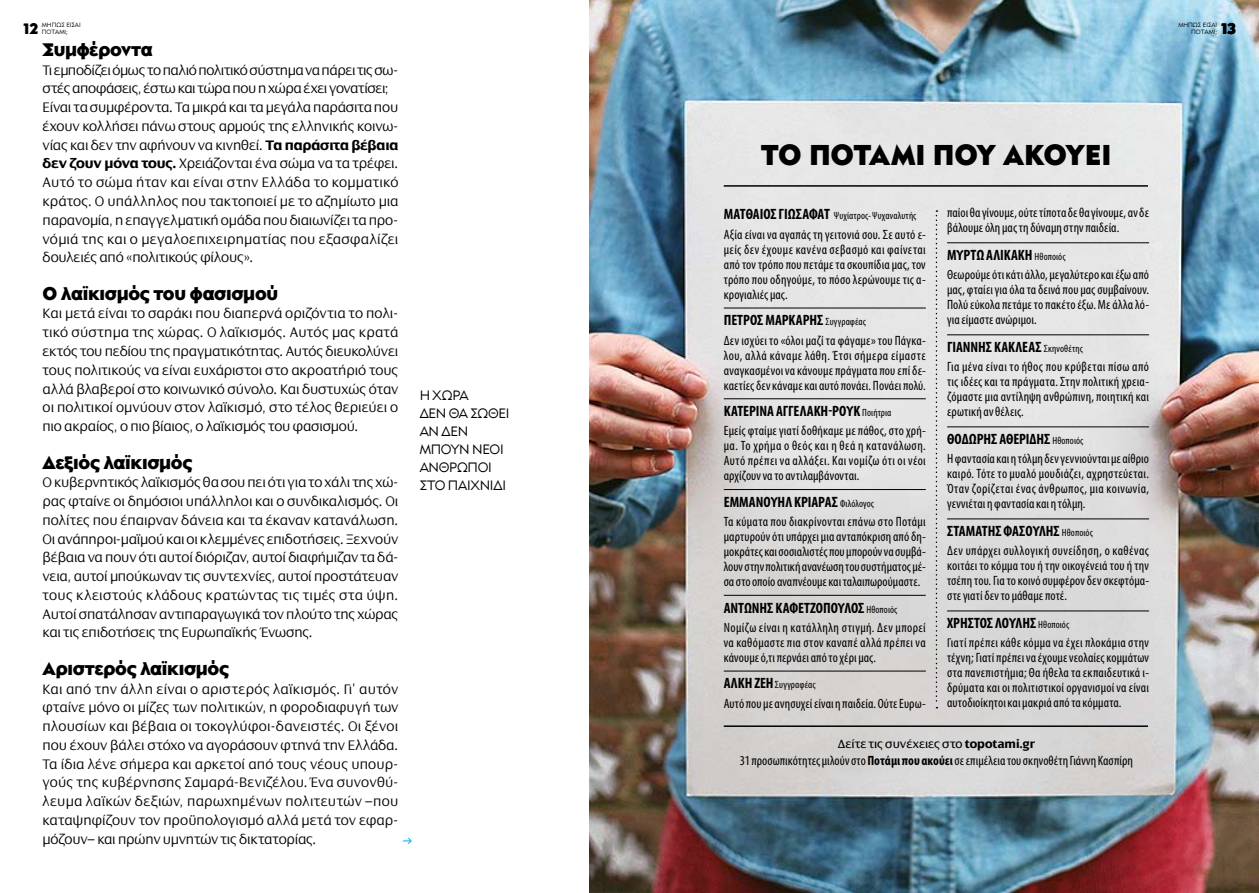
<style>
.page{position:relative;width:1259px;height:893px;background:#fff}
.page>*{position:absolute;margin:0;border:0;box-sizing:border-box;transform-origin:0 0}
.t1{font:28.5px "Nivea Bold GR";color:#000}
.t2{font:18px "Nivea Bold GR";letter-spacing:-.015em;color:#000}
.t3{font:700 condensed 15px "Myriad Pro";color:#000}
.t4{font:700 condensed 15px "Myriad Pro";letter-spacing:.02em;color:#000}
.t5{font:15px "Nivea Bold GR";color:#000}
.t6{font:300 14.85px/18.8px "Vialog";letter-spacing:-.005em;color:#000;text-align:justify}
.t7{font:condensed 13.5px/15px "Myriad Pro";letter-spacing:.01em;color:#000;text-align:justify}
.t8{font:13.5px/18px "Nivea Light GR";letter-spacing:-.025em;color:#000}
.t9{font:13.5px "Fedra Sans Pro";color:#00aeef}
.t10{font:12.75px "Vialog";letter-spacing:.005em;color:#000}
.t11{font:condensed 10.5px "Myriad Pro";letter-spacing:.01em;color:#000}
.t12{font:6.15px/6.6px "Nivea Light GR";color:#000}
.s1{font-weight:700}
.s2{font-weight:700;font-size:15px}
.s3{font-weight:400;font-size:10.5px}
.s4{font-size:12.75px}
</style>
<div class="page">
<img style="left:589px;top:0;width:670px;height:893px">
<hr style="left:724px;top:308px;width:202px;height:1px;background:#000">
<hr style="left:724px;top:398px;width:202px;height:1px;background:#000">
<hr style="left:724px;top:489px;width:202px;height:1px;background:#000">
<hr style="left:724px;top:595px;width:202px;height:1px;background:#000">
<hr style="left:724px;top:671px;width:202px;height:1px;background:#000">
<hr style="left:947px;top:243px;width:202px;height:1px;background:#000">
<hr style="left:947px;top:335px;width:202px;height:1px;background:#000">
<hr style="left:947px;top:427px;width:202px;height:1px;background:#000">
<hr style="left:947px;top:519px;width:202px;height:1px;background:#000">
<hr style="left:947px;top:611px;width:202px;height:1px;background:#000">
<hr style="left:724px;top:185px;width:424px;height:2px;background:#000">
<hr style="left:724px;top:725px;width:424px;height:2px;background:#000">
<svg style="left:935px;top:210px;width:2px;height:498px"></svg>
<p class="t5" style="left:23px;top:19px;width:17px">12</p>
<p class="t12" style="left:42px;top:22px;width:40px">μηπως εισαι ποταμι;</p>
<h2 class="t2" style="left:43px;top:38px;width:112px">Συμφέροντα</h2>
<p class="t6" style="left:43px;top:61px;width:357px;text-align:left">Τι εμποδίζει όμως το παλιό πολιτικό σύστημα να πάρει τις σω&shy;στές αποφάσεις, έστω και τώρα που η χώρα έχει γονατίσει; Είναι τα συμφέροντα. Τα μικρά και τα μεγάλα παράσιτα που έχουν κολλήσει πάνω στους αρμούς της ελληνικής κοινω&shy;νίας και δεν την αφήνουν να κινηθεί. <span class="s1">Τα παράσιτα βέβαια δεν ζουν μόνα τους.</span> Χρειάζονται ένα σώμα να τα τρέφει.<br>Αυτό το σώμα ήταν και είναι στην Ελλάδα το κομματικό κράτος. Ο υπάλληλος που τακτοποιεί με το αζημίωτο μια παρανομία, η επαγγελματική ομάδα που διαιωνίζει τα προ&shy;νόμιά της και ο μεγαλοεπιχειρηματίας που εξασφαλίζει δουλειές από «πολιτικούς φίλους».</p>
<h2 class="t2" style="left:43px;top:282px;width:237px">Ο λαϊκισμός του φασισμού</h2>
<p class="t6" style="left:43px;top:305px;width:357px">Και μετά είναι το σαράκι που διαπερνά οριζόντια το πολι&shy;τικό σύστημα της χώρας. Ο λαϊκισμός. Αυτός μας κρατά εκτός του πεδίου της πραγματικότητας. Αυτός διευκολύνει τους πολιτικούς να είναι ευχάριστοι στο ακροατήριό τους αλλά βλαβεροί στο κοινωνικό σύνολο. Και δυστυχώς όταν οι πολιτικοί ομνύουν στον λαϊκισμό, στο τέλος θεριεύει ο πιο ακραίος, ο πιο βίαιος, ο λαϊκισμός του φασισμού.</p>
<h2 class="t2" style="left:43px;top:451px;width:151px">Δεξιός λαϊκισμός</h2>
<p class="t6" style="left:43px;top:473px;width:357px">Ο κυβερνητικός λαϊκισμός θα σου πει ότι για το χάλι της χώ&shy;ρας φταίνε οι δημόσιοι υπάλληλοι και ο συνδικαλισμός. Οι πολίτες που έπαιρναν δάνεια και τα έκαναν κατανάλωση.<br>Οι ανάπηροι-μαϊμού και οι κλεμμένες επιδοτήσεις. Ξεχνούν βέβαια να πουν ότι αυτοί διόριζαν, αυτοί διαφήμιζαν τα δά&shy;νεια, αυτοί μπούκωναν τις συντεχνίες, αυτοί προστάτευαν τους κλειστούς κλάδους κρατώντας τις τιμές στα ύψη.<br>Αυτοί σπατάλησαν αντιπαραγωγικά τον πλούτο της χώρας και τις επιδοτήσεις της Ευρωπαϊκής Ένωσης.</p>
<h2 class="t2" style="left:43px;top:657px;width:188px">Αριστερός λαϊκισμός</h2>
<p class="t6" style="left:43px;top:680px;width:357px">Και από την άλλη είναι ο αριστερός λαϊκισμός. Γι’ αυτόν φταίνε μόνο οι μίζες των πολιτικών, η φοροδιαφυγή των πλουσίων και βέβαια οι τοκογλύφοι-δανειστές. Οι ξένοι που έχουν βάλει στόχο να αγοράσουν φτηνά την Ελλάδα.<br>Τα ίδια λένε σήμερα και αρκετοί από τους νέους υπουρ&shy;γούς της κυβέρνησης Σαμαρά-Βενιζέλου. Ένα συνονθύ&shy;λευμα λαϊκών δεξιών, παρωχημένων πολιτευτών –που καταψηφίζουν τον προϋπολογισμό αλλά μετά τον εφαρ&shy;μόζουν– και πρώην υμνητών τις δικτατορίας.</p>
<p class="t8" style="left:420px;top:386px;width:91px">η χώρα<br>δεν θα σωθει αν δεν μπουν νέοι άνθρωποι στο παιχνίδι</p>
<p class="t9" style="left:403px;top:831px;width:12px">→</p>
<p class="t12" style="left:1178px;top:22px;width:40px;text-align:right">μηπως εισαι<br>Π οταμι;</p>
<p class="t5" style="left:1220px;top:19px;width:17px">13</p>
<h1 class="t1" style="left:761px;top:137px;width:68px">το ποταμι</h1>
<h1 class="t1" style="left:933px;top:137px;width:93px">που ακο</h1>
<h1 class="t1" style="left:1065px;top:137px;width:32px">υει</h1>
<p class="t11" style="left:724px;top:210px;width:194px"><span class="s2">Ματθαίος Γιωσαφάτ</span> Ψυχίατρος- Ψυχαναλυτής</p>
<p class="t7" style="left:724px;top:227px;width:203px">Αξία είναι να αγαπάς τη γειτονιά σου. Σε αυτό ε&shy;μείς δεν έχουμε κανένα σεβασμό και φαίνεται από τον τρόπο που πετάμε τα σκουπίδια μας, τον τρόπο που οδηγούμε, το πόσο λερώνουμε τις α&shy;κρογιαλιές μας.</p>
<p class="t3" style="left:724px;top:311px;width:144px">Πέτρος Μάρκαρης <span class="s3">Συγγραφέας</span></p>
<p class="t7" style="left:724px;top:332px;width:203px">Δεν ισχύει το «όλοι μαζί τα φάγαμε» του Πάγκα&shy;λου, αλλά κάναμε λάθη. Έτσι σήμερα είμαστε αναγκασμένοι να κάνουμε πράγματα που επί δε&shy;καετίες δεν κάναμε και αυτό πονάει. Πονάει πολύ.</p>
<p class="t3" style="left:724px;top:402px;width:169px">Κατερίνα Αγγελάκη-Ρουκ <span class="s3">Ποιήτρια</span></p>
<p class="t7" style="left:724px;top:423px;width:204px">Εμείς φταίμε γιατί δοθήκαμε με πάθος, στο χρή&shy;μα. Το χρήμα ο θεός και η θεά η κατανάλωση.<br>Αυτό πρέπει να αλλάξει. Και νομίζω ότι οι νέοι αρχίζουν να το αντιλαμβάνονται.</p>
<p class="t3" style="left:724px;top:492px;width:152px">Εμμανουήλ Κριαράς <span class="s3">Φιλόλογος</span></p>
<p class="t7" style="left:724px;top:514px;width:204px">Τα κύματα που διακρίνονται επάνω στο Ποτάμι μαρτυρούν ότι υπάρχει μια ανταπόκριση από δη&shy;μοκράτες και σοσιαλιστές που μπορούν να συμβά&shy;λουν στην πολιτική ανανέωση του συστήματος μέ&shy;σα στο οποίο αναπνέουμε και ταλαιπωρούμαστε.</p>
<p class="t3" style="left:724px;top:598px;width:175px">Αντώνης Καφετζόπουλος <span class="s3">Ηθοποιός</span></p>
<p class="t7" style="left:724px;top:620px;width:204px">Νομίζω είναι η κατάλληλη στιγμή. Δεν μπορεί να καθόμαστε πια στον καναπέ αλλά πρέπει να κάνουμε ό,τι περνάει από το χέρι μας.</p>
<p class="t11" style="left:724px;top:678px;width:93px"><span class="s2">Άλκη Ζέη</span> Συγγραφέας</p>
<p class="t7" style="left:724px;top:695px;width:203px">Αυτό που με ανησυχεί είναι η παιδεία. Ούτε Ευρω-</p>
<p class="t7" style="left:947px;top:205px;width:203px">παίοι θα γίνουμε, ούτε τίποτα δε θα γίνουμε, αν δε βάλουμε όλη μας τη δύναμη στην παιδεία.</p>
<p class="t4" style="left:947px;top:246px;width:120px">Μυρτώ Αλικάκη <span class="s3">Ηθοποιός</span></p>
<p class="t7" style="left:947px;top:267px;width:203px">Θεωρούμε ότι κάτι άλλο, μεγαλύτερο και έξω από μας, φταίει για όλα τα δεινά που μας συμβαίνουν.<br>Πολύ εύκολα πετάμε το πακέτο έξω. Με άλλα λό&shy;για είμαστε ανώριμοι.</p>
<p class="t3" style="left:947px;top:338px;width:137px">Γιάννης Κακλέας <span class="s3">Σκηνοθέτης</span></p>
<p class="t7" style="left:947px;top:359px;width:203px">Για μένα είναι το ήθος που κρύβεται πίσω από τις ιδέες και τα πράγματα. Στην πολιτική χρεια&shy;ζόμαστε μια αντίληψη ανθρώπινη, ποιητική και ερωτική αν θέλεις.</p>
<p class="t3" style="left:947px;top:430px;width:138px">Θοδωρής Αθερίδης <span class="s3">Ηθοποιός</span></p>
<p class="t7" style="left:947px;top:451px;width:203px">Η φαντασία και η τόλμη δεν γεννιούνται με αίθριο καιρό. Τότε το μυαλό μουδιάζει, αχρηστεύεται.<br>Όταν ζορίζεται ένας άνθρωπος, μια κοινωνία, γεννιέται η φαντασία και η τόλμη.</p>
<p class="t3" style="left:947px;top:522px;width:147px">Σταμάτης Φασουλής <span class="s3">Ηθοποιός</span></p>
<p class="t7" style="left:947px;top:543px;width:203px">Δεν υπάρχει συλλογική συνείδηση, ο καθένας κοιτάει το κόμμα του ή την οικογένειά του ή την τσέπη του. Για το κοινό συμφέρον δεν σκεφτόμα&shy;στε γιατί δεν το μάθαμε ποτέ.</p>
<p class="t3" style="left:947px;top:614px;width:124px">Χρήστος Λούλης <span class="s3">Ηθοποιός</span></p>
<p class="t7" style="left:947px;top:635px;width:203px"><span class="s4">Γ</span>ιατί πρέπει κάθε κόμμα να έχει πλοκάμια στην τέχνη; Γιατί πρέπει να έχουμε νεολαίες κομμάτων στα πανεπιστήμια; Θα ήθελα τα εκπαιδευτικά ι&shy;δρύματα και οι πολιτιστικοί οργανισμοί να είναι αυτοδιοίκητοι και μακριά από τα κόμματα.</p>
<p class="t10" style="left:837px;top:737px;width:199px">Δείτε τις συνέχειες στο <span class="s1">topotami.gr</span></p>
<p class="t7" style="left:740px;top:753px;width:394px">31 προσωπικότητες μιλούν στο <span class="s1">Ποτάμι που ακούει</span> σε επιμέλεια του σκηνοθέτη Γιάννη Κασπίρη</p>
</div>
